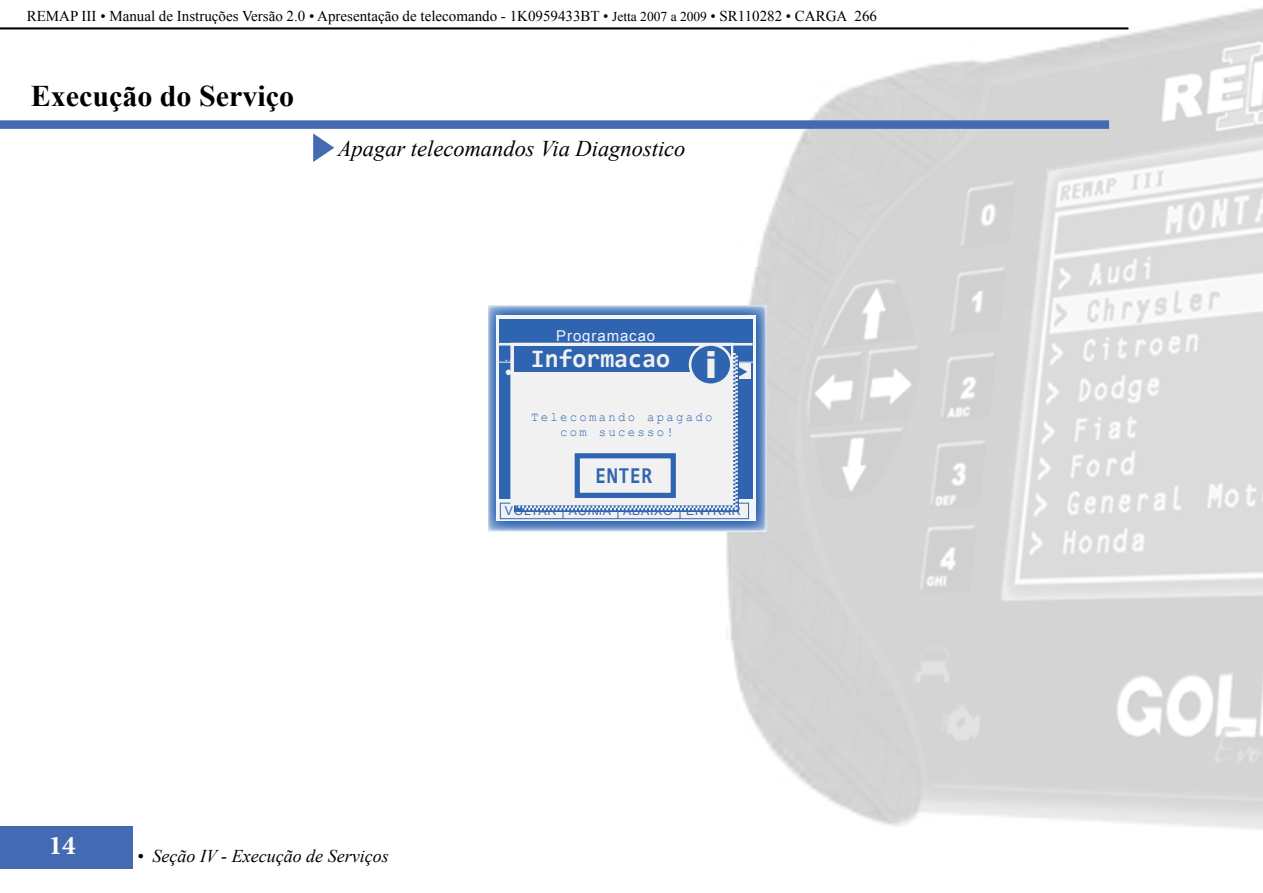
<style>
.page{position:relative;width:1263px;height:893px;background:#fff}
.page>*{position:absolute;margin:0;border:0;box-sizing:border-box;transform-origin:0 0}
.t1{font:900 37.5px "Arial";color:#f1f1f2;scale:.95 1}
.t2{font:700 30px "Times New Roman";color:#000}
.t3{font:700 27px "Minion Pro";color:#fff}
.t4{font:700 25.35px "Consolas";color:#f1f1f2}
.t5{font:700 22.95px "Consolas";letter-spacing:.03em;color:#2f65b0;scale:.88 1}
.t6{font:italic 22.5px "Times New Roman";color:#000}
.t7{font:italic 18px "Times New Roman";color:#000}
.t8{font:15px "Times New Roman";color:#000}
.t9{font:14.85px "Arial";letter-spacing:.065em;color:#f2f5f9}
.t10{font:12.9px/14.9px "Courier New";letter-spacing:.185em;color:#2f65b0;scale:.95 1}
.t11{font:12.3px "Arial";letter-spacing:.065em;color:#2f65b0}
.t12{font:12.3px "Arial";letter-spacing:.065em;color:#f2f5f9}
.s1{font-size:13.5px}
</style>
<div class="page">
<hr style="left:0;top:28px;width:1128px;height:1px;background:#000">
<hr style="left:0;top:29px;width:1128px;height:1px;background:#000">
<img style="left:727px;top:7px;width:536px;height:823px">
<div style="left:0;top:826px;width:133px;height:42px;background:#436ab3"></div>
<div style="left:0;top:120px;width:1109px;height:9px;background:#436ab3"></div>
<svg style="left:313px;top:133px;width:21px;height:29px"></svg>
<svg style="left:490px;top:308px;width:274px;height:221px;background:#5d87c1"></svg>
<svg style="left:496px;top:315px;width:259px;height:206px;fill:#f2f5f9"></svg>
<div style="left:499px;top:319px;width:254px;height:180px;background:#2f65b0"></div>
<hr style="left:497px;top:362px;width:257px;height:1px;background:#f1f1f2">
<div style="left:500px;top:503px;width:248px;height:16px;background:#f1f1f2"></div>
<div style="left:500px;top:503px;width:249px;height:16px;border:1px solid #2f65b0"></div>
<hr style="left:499px;top:343px;width:254px;height:3px;background:#f1f1f2">
<div style="left:511px;top:343px;width:222px;height:162px;border:1px solid #f1f1f2"></div>
<svg style="left:516px;top:353px;width:231px;height:166px;background:#dfe4ec"></svg>
<div style="left:514px;top:346px;width:217px;height:26px;background:#2f65b0"></div>
<div style="left:690px;top:344px;width:41px;height:41px;background:#2f65b0;border-radius:50%"></div>
<div style="left:689px;top:343px;width:44px;height:43px;border:3px solid #f1f1f2;border-radius:50%"></div>
<div style="left:577px;top:456px;width:96px;height:39px;background:#f1f1f2"></div>
<div style="left:575px;top:453px;width:101px;height:45px;border:5px solid #2f65b0"></div>
<p class="t8" style="left:27px;top:6px;width:852px">REMAP III • Manual de Instruções Versão 2.0 • Apresentação de telecomando - 1K0959433BT • <span class="s1">Jetta 2007 a 2009</span> • SR110282 • CARGA 266</p>
<h2 class="t2" style="left:31px;top:75px;width:265px">Execução do Serviço</h2>
<h3 class="t6" style="left:338px;top:133px;width:349px">Apagar telecomandos Via Diagnostico</h3>
<p class="t9" style="left:556px;top:326px;width:100px">Programacao</p>
<p class="t12" style="left:505px;top:348px;width:90px">...\Diagnostico</p>
<h3 class="t4" style="left:531px;top:342px;width:141px">Informacao</h3>
<h1 class="t1" style="left:705px;top:337px;width:14px">i</h1>
<p class="t10" style="left:560px;top:409px;width:162px;text-indent:-29px">Telecomando apagado com sucesso!</p>
<h3 class="t5" style="left:595px;top:461px;width:67px">ENTER</h3>
<p class="t11" style="left:505px;top:502px;width:237px">VOLTAR ACIMA ABAIXO ENTRAR</p>
<h3 class="t3" style="left:49px;top:827px;width:28px">14</h3>
<p class="t7" style="left:137px;top:844px;width:253px">• Seção IV - Execução de Serviços</p>
</div>
